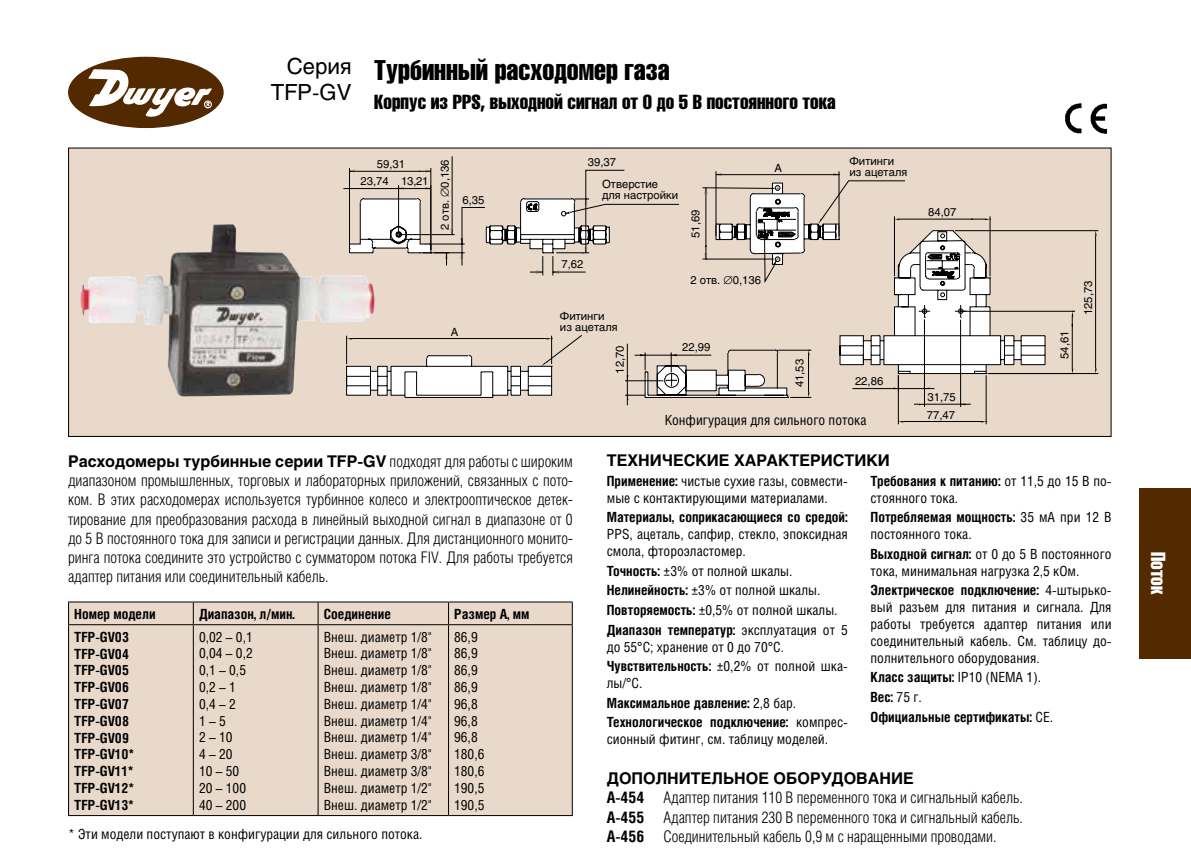
<style>
.page{position:relative;width:1191px;height:865px;background:#fff}
.page>*{position:absolute;margin:0;border:0;box-sizing:border-box;transform-origin:0 0}
.t1{font:28px "Helios Compressed C";color:#000}
.t2{font:22px/26.4px "Helios C";color:#000;text-align:right}
.t3{font:20px "Helios Compressed C";color:#000}
.t4{font:20px "Helios Compressed C";color:#fff}
.t5{font:16px/19.2px "Helios Cond Light C";color:#000;text-align:justify}
.t6{font:700 16px "Helios C";color:#000}
.t7{font:14px/16.8px "Helios Cond C";color:#000}
.t8{font:700 14px/16.8px "Helios Cond C";color:#000}
.t9{font:11.2px/11.2px "Helios";color:#000}
.s1{font-family:"Helios Cond Light C";font-weight:400}
.s2{font-weight:700}
.s3{font-weight:400}
.s4{font-family:"Helios Cond C";font-weight:700}
</style>
<div class="page">
<div style="left:1140px;top:488px;width:51px;height:170px;background:#532a00"></div>
<div style="left:69px;top:57px;width:154px;height:70px;background:#532a00;border-radius:50%"></div>
<svg style="left:88px;top:69px;width:124px;height:48px"></svg>
<div style="left:69px;top:148px;width:1042px;height:288px;background:#e8d9ca"></div>
<img style="left:1065px;top:103px;width:42px;height:31px">
<img style="left:80px;top:224px;width:254px;height:172px">
<svg style="left:348px;top:147px;width:570px;height:22px"></svg>
<svg style="left:1045px;top:215px;width:66px;height:216px"></svg>
<hr style="left:1095px;top:290px;width:1px;height:78px;background:#000">
<hr style="left:1095px;top:235px;width:1px;height:55px;background:#000">
<hr style="left:988px;top:373px;width:110px;height:1px;background:#000">
<hr style="left:955px;top:230px;width:143px;height:1px;background:#000">
<hr style="left:1071px;top:324px;width:1px;height:44px;background:#000">
<hr style="left:962px;top:311px;width:113px;height:1px;background:#000">
<svg style="left:1071px;top:311px;width:2px;height:15px"></svg>
<svg style="left:227px;top:289px;width:107px;height:107px"></svg>
<svg style="left:334px;top:169px;width:711px;height:256px"></svg>
<div style="left:69px;top:602px;width:503px;height:212px;background:#e8d9ca"></div>
<hr style="left:68px;top:601px;width:125px;height:1px;background:#000">
<svg style="left:68px;top:602px;width:1px;height:22px"></svg>
<hr style="left:193px;top:601px;width:125px;height:1px;background:#000">
<svg style="left:193px;top:602px;width:1px;height:22px"></svg>
<hr style="left:318px;top:601px;width:130px;height:1px;background:#000">
<svg style="left:317px;top:602px;width:1px;height:22px"></svg>
<hr style="left:448px;top:601px;width:125px;height:1px;background:#000">
<svg style="left:448px;top:602px;width:1px;height:22px"></svg>
<svg style="left:572px;top:602px;width:1px;height:22px"></svg>
<hr style="left:68px;top:624px;width:125px;height:1px;background:#000">
<hr style="left:68px;top:625px;width:1px;height:189px;background:#000">
<hr style="left:193px;top:624px;width:125px;height:1px;background:#000">
<hr style="left:193px;top:625px;width:1px;height:189px;background:#000">
<hr style="left:318px;top:624px;width:130px;height:1px;background:#000">
<hr style="left:317px;top:625px;width:1px;height:189px;background:#000">
<hr style="left:448px;top:624px;width:125px;height:1px;background:#000">
<hr style="left:448px;top:625px;width:1px;height:189px;background:#000">
<hr style="left:572px;top:625px;width:1px;height:189px;background:#000">
<hr style="left:68px;top:814px;width:125px;height:1px;background:#000">
<hr style="left:193px;top:814px;width:125px;height:1px;background:#000">
<hr style="left:318px;top:814px;width:130px;height:1px;background:#000">
<hr style="left:448px;top:814px;width:125px;height:1px;background:#000">
<h2 class="t2" style="left:271px;top:53px;width:82px">Серия<br>TFP-GV</h2>
<h1 class="t1" style="left:374px;top:53px;width:297px">Турбинный расходомер газа</h1>
<h3 class="t3" style="left:374px;top:90px;width:463px">Корпус из PPS, выходной сигнал от 0 до 5 В постоянного тока</h3>
<p class="t9" style="left:360px;top:155px;width:46px;line-height:17.4px;text-indent:16px">59,31<br>23,74</p>
<p class="t9" style="left:401px;top:175px;width:29px">13,21</p>
<p class="t9" style="left:439px;top:230px;width:72px;rotate:-90deg">2 отв. ∅0,136</p>
<p class="t9" style="left:462px;top:194px;width:24px">6,35</p>
<p class="t9" style="left:451px;top:326px;width:9px">A</p>
<p class="t9" style="left:588px;top:156px;width:30px">39,37</p>
<p class="t9" style="left:602px;top:178px;width:78px">Отверстие для настройки</p>
<p class="t9" style="left:561px;top:258px;width:24px">7,62</p>
<p class="t9" style="left:560px;top:310px;width:59px">Фитинги из ацеталя</p>
<p class="t9" style="left:689px;top:238px;width:30px;rotate:-90deg">51,69</p>
<p class="t9" style="left:690px;top:274px;width:72px">2 отв. ∅0,136</p>
<p class="t9" style="left:614px;top:373px;width:30px;rotate:-90deg">12,70</p>
<p class="t9" style="left:682px;top:341px;width:30px">22,99</p>
<p class="t9" style="left:774px;top:162px;width:9px">A</p>
<p class="t9" style="left:849px;top:155px;width:59px">Фитинги из ацеталя</p>
<p class="t9" style="left:793px;top:387px;width:30px;rotate:-90deg">41,53</p>
<p class="t9" style="left:855px;top:375px;width:30px">22,86</p>
<p class="t7" style="left:665px;top:411px;width:203px">Конфигурация для сильного потока</p>
<p class="t9" style="left:928px;top:207px;width:30px">84,07</p>
<p class="t9" style="left:926px;top:388px;width:31px;line-height:17.2px">31,75<br>77,47</p>
<p class="t9" style="left:1059px;top:359px;width:30px;rotate:-90deg">54,61</p>
<p class="t9" style="left:1082px;top:315px;width:36px;rotate:-90deg">125,73</p>
<p class="t6" style="left:68px;top:452px;width:506px">Расходомеры турбинные серии TFP-GV <span class="s1">подходят для работы с широким</span></p>
<p class="t5" style="left:68px;top:470px;width:506px">диапазоном промышленных, торговых и лабораторных приложений, связанных с пото&shy;ком. В этих расходомерах используется турбинное колесо и электрооптическое детек&shy;тирование для преобразования расхода в линейный выходной сигнал в диапазоне от 0 до 5 В постоянного тока для записи и регистрации данных. Для дистанционного монито&shy;ринга потока соедините это устройство с сумматором потока FIV. Для работы требуется адаптер питания или соединительный кабель.</p>
<p class="t9" style="left:371px;top:455px;width:24px">7,62</p>
<p class="t9" style="left:500px;top:471px;width:72px">2 отв. ∅0,136</p>
<p class="t8" style="left:74px;top:605px;width:83px">Номер модели</p>
<p class="t8" style="left:199px;top:605px;width:97px">Диапазон, л/мин.</p>
<p class="t8" style="left:324px;top:605px;width:69px">Соединение</p>
<p class="t8" style="left:454px;top:605px;width:77px">Размер A, мм</p>
<p class="t8" style="left:74px;top:627px;width:61px">TFP-GV03<br>TFP-GV04<br>TFP-GV05<br>TFP-GV06<br>TFP-GV07<br>TFP-GV08<br>TFP-GV09<br>TFP-GV10*<br>TFP-GV11*<br>TFP-GV12*<br>TFP-GV13*</p>
<p class="t7" style="left:199px;top:627px;width:55px">0,02 – 0,1<br>0,04 – 0,2<br>0,1 – 0,5<br>0,2 – 1<br>0,4 – 2<br>1 – 5<br>2 – 10<br>4 – 20<br>10 – 50<br>20 – 100<br>40 – 200</p>
<p class="t7" style="left:324px;top:627px;width:109px;text-align:justify">Внеш. диаметр 1/8" Внеш. диаметр 1/8" Внеш. диаметр 1/8" Внеш. диаметр 1/8" Внеш. диаметр 1/4" Внеш. диаметр 1/4" Внеш. диаметр 1/4" Внеш. диаметр 3/8" Внеш. диаметр 3/8" Внеш. диаметр 1/2" Внеш. диаметр 1/2"</p>
<p class="t7" style="left:454px;top:627px;width:32px">86,9<br>86,9<br>86,9<br>86,9<br>96,8<br>96,8<br>96,8<br>180,6<br>180,6<br>190,5<br>190,5</p>
<p class="t7" style="left:68px;top:824px;width:356px">* Эти модели поступают в конфигурации для сильного потока.</p>
<p class="t6" style="left:607px;top:451px;width:285px">ТЕХНИЧЕСКИЕ ХАРАКТЕРИСТИКИ</p>
<p class="t7" style="left:607px;top:472px;width:242px"><span class="s2">Применение:</span> чистые сухие газы, совмести&shy;мые с контактирующими материалами.</p>
<p class="t8" style="left:607px;top:508px;width:242px">Материалы, соприкасающиеся со средой:</p>
<p class="t7" style="left:607px;top:525px;width:242px">PPS, ацеталь, сапфир, стекло, эпоксидная смола, фтороэластомер.</p>
<p class="t7" style="left:607px;top:560px;width:242px;line-height:19.6px"><span class="s2">Точность:</span> ±3% от полной шкалы.<br><span class="s2">Нелинейность:</span> ±3% от полной шкалы.<br><span class="s2">Повторяемость:</span> ±0,5% от полной шкалы.<br><span class="s2">Диапазон температур:</span> эксплуатация от 5</p>
<p class="t7" style="left:607px;top:636px;width:241px;line-height:19.6px">до 55°С; хранение от 0 до 70°С.<br><span class="s2">Чувствительность:</span> ±0,2% от полной шка-</p>
<p class="t8" style="left:607px;top:672px;width:242px;line-height:19.6px"><span class="s3">лы/°С.<br></span>Максимальное давление: <span class="s3">2,8 бар.<br></span>Технологическое подключение: <span class="s3">компрес-</span></p>
<p class="t7" style="left:607px;top:730px;width:223px">сионный фитинг, см. таблицу моделей.</p>
<p class="t9" style="left:1053px;top:473px;width:46px">Фитинги</p>
<p class="t7" style="left:870px;top:472px;width:242px"><span class="s2">Требования к питанию:</span> от 11,5 до 15 В по&shy;стоянного тока.</p>
<p class="t7" style="left:870px;top:508px;width:242px"><span class="s2">Потребляемая мощность:</span> 35 мА при 12 В постоянного тока.</p>
<p class="t7" style="left:870px;top:545px;width:242px"><span class="s2">Выходной сигнал:</span> от 0 до 5 В постоянного тока, минимальная нагрузка 2,5 кОм.</p>
<p class="t7" style="left:870px;top:581px;width:242px;text-align:justify"><span class="s2">Электрическое подключение:</span> 4-штырько&shy;вый разъем для питания и сигнала. Для работы требуется адаптер питания или соединительный кабель. См. таблицу до&shy;полнительного оборудования.</p>
<p class="t8" style="left:870px;top:666px;width:184px;line-height:19.6px">Класс защиты: <span class="s3">IP10 (NEMA 1).<br></span>Вес: <span class="s3">75 г.<br></span>Официальные сертификаты: <span class="s3">СЕ.</span></p>
<p class="t9" style="left:944px;top:488px;width:9px">A</p>
<p class="t6" style="left:607px;top:768px;width:308px">ДОПОЛНИТЕЛЬНОЕ ОБОРУДОВАНИЕ</p>
<p class="t5" style="left:607px;top:787px;width:417px"><span class="s4">А-454</span> Адаптер питания 110 В переменного тока и сигнальный кабель.<br><span class="s4">А-455</span> Адаптер питания 230 В переменного тока и сигнальный кабель.<br><span class="s4">А-456</span> Соединительный кабель 0,9 м с наращенными проводами.</p>
<h3 class="t4" style="left:1170px;top:551px;width:44px;rotate:90deg">Поток</h3>
</div>
